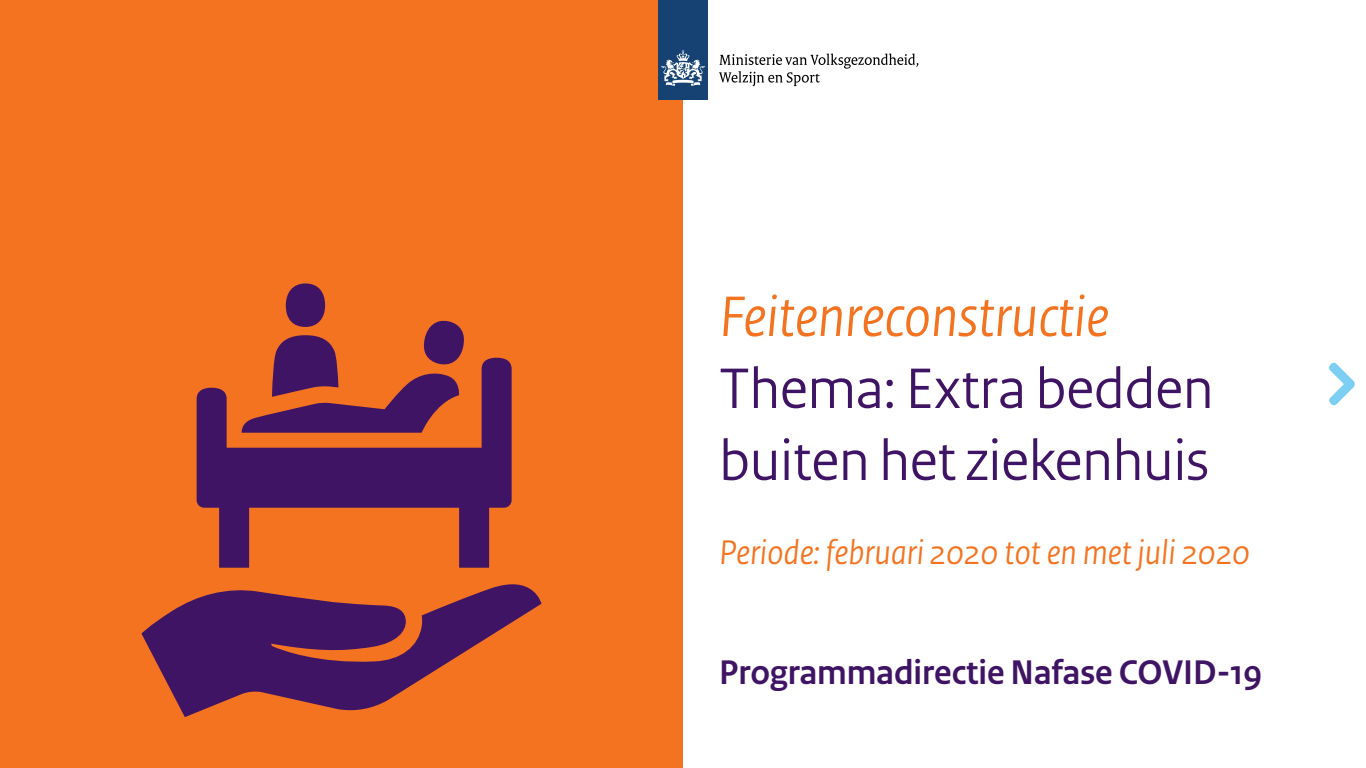
<style>
.page{position:relative;width:1366px;height:768px;background:#fff}
.page>*{position:absolute;margin:0;border:0;box-sizing:border-box;transform-origin:0 0}
.Titel{font:60px/72px "Rijksoverheid Sans Heading";color:#3f1464}
.Titel-2{font:italic 60px "Rijksoverheid Sans Heading";color:#f47321}
.Subtitel{font:italic 36px "Rijksoverheid Sans Heading";color:#f47321}
.Subtitel-2{font:700 36px "Rijksoverheid Sans Heading";color:#3f1464}
</style>
<div class="page">
<div style="left:0;top:0;width:683px;height:768px;background:#f47321"></div>
<div style="left:658px;top:0;width:50px;height:100px;background:#154273"></div>
<svg style="left:661px;top:50px;width:44px;height:36px"></svg>
<svg style="left:719px;top:54px;width:199px;height:32px"></svg>
<svg style="left:141px;top:584px;width:401px;height:133px;fill:#3f1464"></svg>
<svg style="left:197px;top:358px;width:315px;height:210px;fill:#3f1464"></svg>
<div style="left:286px;top:283px;width:39px;height:44px;background:#3f1464;border-radius:50%"></div>
<svg style="left:242px;top:319px;width:224px;height:114px"></svg>
<svg style="left:1329px;top:362px;width:26px;height:44px"></svg>
<p class="Titel-2" style="left:719px;top:283px;width:391px">Feitenreconstructie</p>
<p class="Titel" style="left:719px;top:353px;width:496px">Thema: Extra bedden buiten het ziekenhuis</p>
<p class="Subtitel" style="left:719px;top:532px;width:533px">Periode: februari 2020 tot en met juli 2020</p>
<p class="Subtitel-2" style="left:719px;top:652px;width:544px">Programmadirectie Nafase COVID-19</p>
</div>
